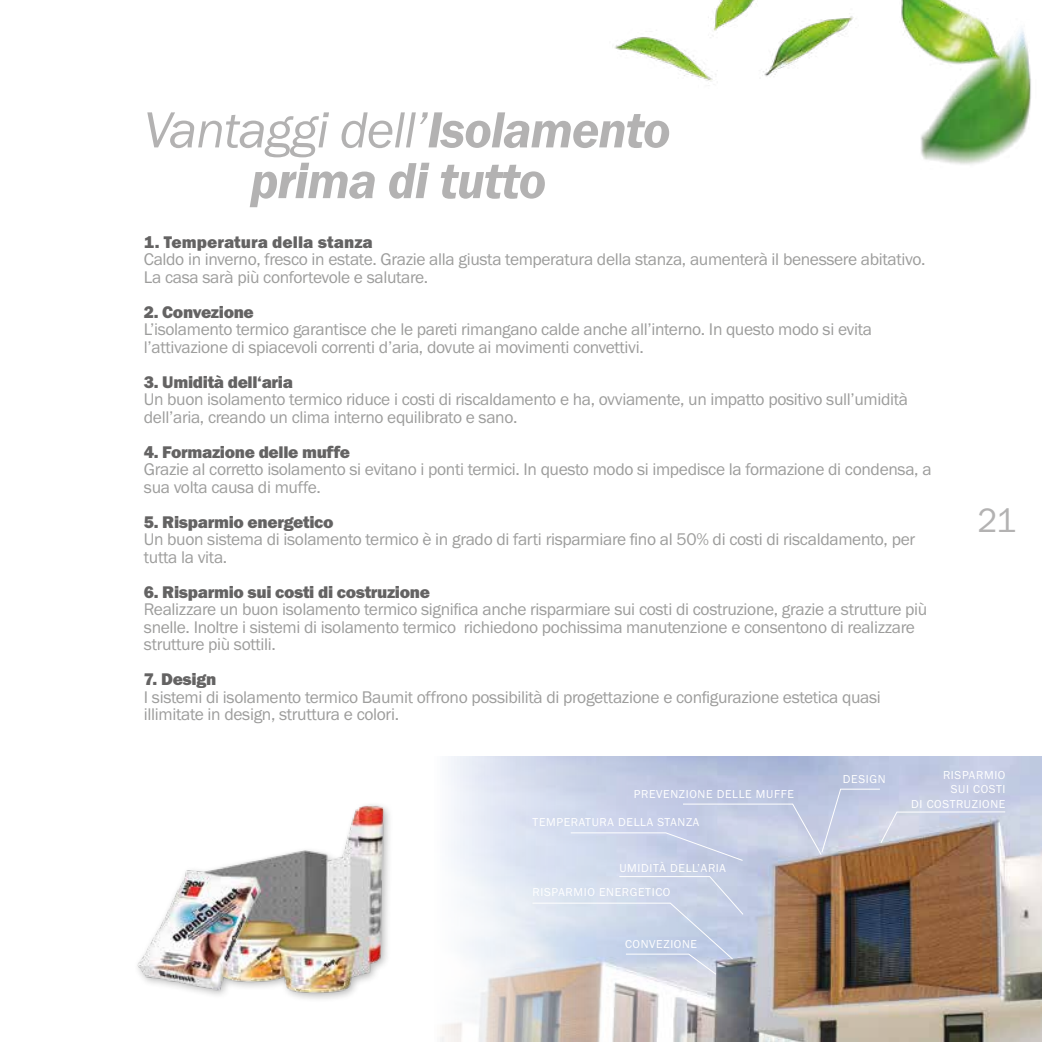
<style>
.page{position:relative;width:1042px;height:1042px;background:#fff}
.page>*{position:absolute;margin:0;border:0;box-sizing:border-box;transform-origin:0 0}
.t1{font:52.5px "Franklin Got Itc TOT Boo Ita";letter-spacing:-.02em;color:#b3b2b2}
.t2{font:52.5px "Franklin Got Itc TOT Dem Ita";letter-spacing:-.025em;color:#b3b2b2}
.t3{font:35px "Franklin Got Itc TOT Boo";color:#b3b2b2}
.t4{font:17.5px/17.5px "Franklin Got Itc TOT Boo";letter-spacing:-.02em;color:#9d9d9c}
.t5{font:17.5px "Franklin Got Itc TOT Hea";letter-spacing:-.02em;color:#646363}
.t6{font:17.5px "Franklin Got Itc TOT Hea";color:#646363}
.t7{font:11.9px/14.3px "Franklin Got Itc TOT Boo";letter-spacing:.055em;color:#fff;text-align:right}
.s1{font-family:"Franklin Got Itc TOT Dem Ita"}
</style>
<div class="page">
<img style="left:440px;top:757px;width:602px;height:285px">
<svg style="left:532px;top:876px;width:211px;height:98px;background:#cdd6e7"></svg>
<svg style="left:570px;top:788px;width:435px;height:73px;background:#c2c3d2"></svg>
<img style="left:614px;top:0;width:417px;height:165px">
<img style="left:137px;top:804px;width:253px;height:195px">
<h1 class="t1" style="left:144px;top:101px;width:528px">Vantaggi dell’<span class="s1">Isolamento</span></h1>
<h1 class="t2" style="left:250px;top:151px;width:298px">prima di tutto</h1>
<p class="t6" style="left:144px;top:232px;width:230px">1. Temperatura della stanza</p>
<p class="t4" style="left:144px;top:251px;width:783px">Caldo in inverno, fresco in estate. Grazie alla giusta temperatura della stanza, aumenterà il benessere abitativo.<br>La casa sarà più confortevole e salutare.</p>
<p class="t5" style="left:144px;top:302px;width:112px">2. Convezione</p>
<p class="t4" style="left:144px;top:321px;width:729px">L’isolamento termico garantisce che le pareti rimangano calde anche all’interno. In questo modo si evita l’attivazione di spiacevoli correnti d’aria, dovute ai movimenti convettivi.</p>
<p class="t5" style="left:144px;top:372px;width:151px">3. Umidità dell‘aria</p>
<p class="t4" style="left:144px;top:391px;width:766px">Un buon isolamento termico riduce i costi di riscaldamento e ha, ovviamente, un impatto positivo sull’umidità dell’aria, creando un clima interno equilibrato e sano.</p>
<p class="t5" style="left:144px;top:442px;width:208px">4. Formazione delle muffe</p>
<p class="t4" style="left:144px;top:461px;width:789px">Grazie al corretto isolamento si evitano i ponti termici. In questo modo si impedisce la formazione di condensa, a sua volta causa di muffe.</p>
<p class="t5" style="left:144px;top:512px;width:191px">5. Risparmio energetico</p>
<p class="t4" style="left:144px;top:531px;width:773px">Un buon sistema di isolamento termico è in grado di farti risparmiare fino al 50% di costi di riscaldamento, per tutta la vita.</p>
<p class="t5" style="left:144px;top:582px;width:288px">6. Risparmio sui costi di costruzione</p>
<p class="t4" style="left:144px;top:601px;width:785px">Realizzare un buon isolamento termico significa anche risparmiare sui costi di costruzione, grazie a strutture più snelle. Inoltre i sistemi di isolamento termico richiedono pochissima manutenzione e consentono di realizzare strutture più sottili.</p>
<p class="t5" style="left:144px;top:669px;width:74px">7. Design</p>
<p class="t4" style="left:144px;top:688px;width:738px">I sistemi di isolamento termico Baumit offrono possibilità di progettazione e configurazione estetica quasi illimitate in design, struttura e colori.</p>
<h2 class="t3" style="left:977px;top:501px;width:40px">21</h2>
<p class="t7" style="left:634px;top:787px;width:162px">PREVENZIONE DELLE MUFFE</p>
<p class="t7" style="left:532px;top:815px;width:168px">TEMPERATURA DELLA STANZA</p>
<p class="t7" style="left:619px;top:860px;width:108px">UMIDITÀ DELL’ARIA</p>
<p class="t7" style="left:532px;top:885px;width:139px">RISPARMIO ENERGETICO</p>
<p class="t7" style="left:625px;top:937px;width:74px">CONVEZIONE</p>
<p class="t7" style="left:843px;top:772px;width:44px">DESIGN</p>
<p class="t7" style="left:911px;top:768px;width:96px">RISPARMIO<br>SUI COSTI<br>DI COSTRUZIONE</p>
</div>
